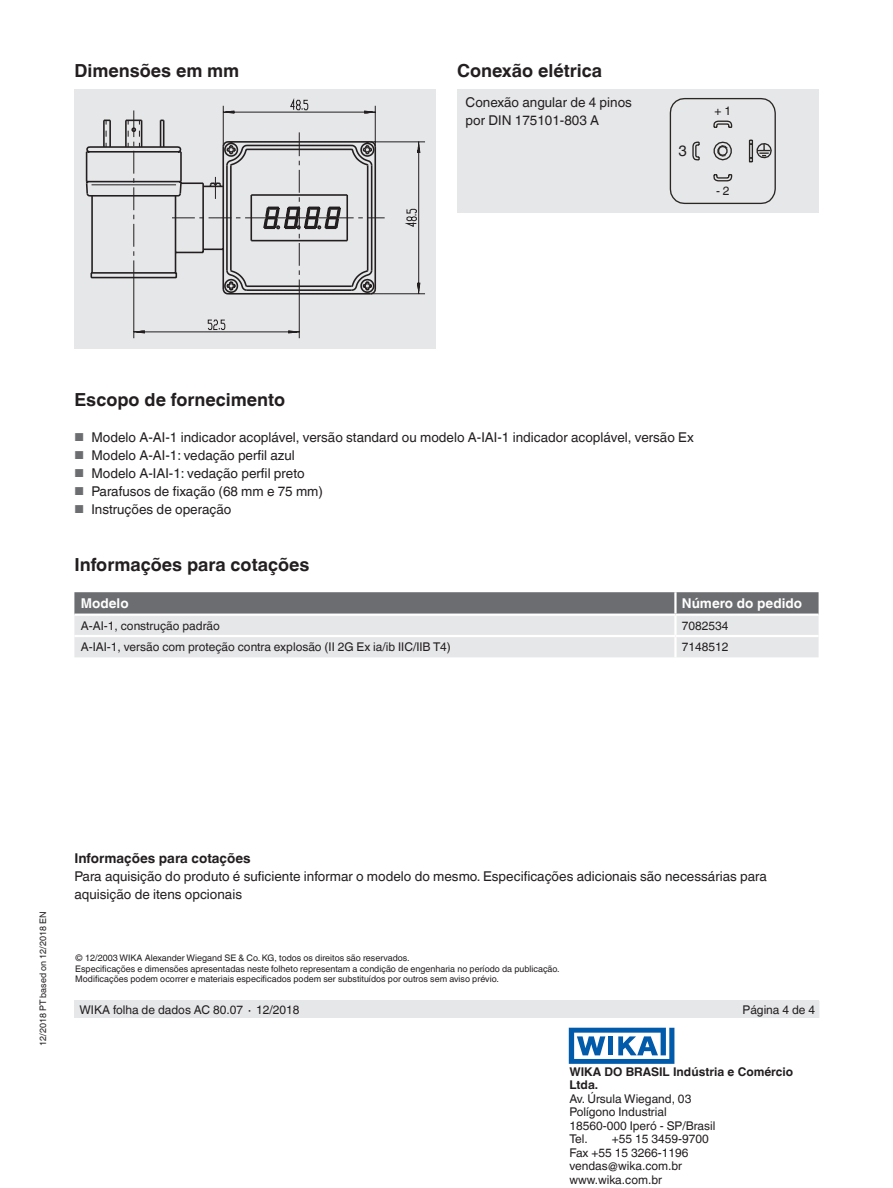
<style>
.page{position:relative;width:893px;height:1188px;background:#fff}
.page>*{position:absolute;margin:0;border:0;box-sizing:border-box;transform-origin:0 0}
.t1{font:700 18px "Helvetica World";color:#231f20}
.t2{font:15px "Helvetica World";color:#231f20}
.t3{font:13.5px/18px "Helvetica World";color:#231f20}
.t4{font:700 13.5px "Helvetica World";color:#231f20}
.t5{font:700 13.5px "Helvetica World";color:#fff}
.t6{font:12px/13.5px "Helvetica World";color:#231f20}
.t7{font:700 12px/13.5px "Helvetica World";color:#231f20}
.t8{font:9px/10.5px "Helvetica World";color:#231f20}
.s1{font-size:11.55px;color:#6c6d70}
</style>
<div class="page">
<div style="left:74px;top:1000px;width:745px;height:18px;background:#e6e7e9"></div>
<svg style="left:569px;top:1028px;width:105px;height:36px"></svg>
<div style="left:457px;top:89px;width:362px;height:124px;background:#e6e7e9"></div>
<div style="left:74px;top:89px;width:362px;height:260px;background:#e6e7e9"></div>
<svg style="left:670px;top:98px;width:106px;height:106px"></svg>
<svg style="left:133px;top:98px;width:292px;height:241px"></svg>
<svg style="left:85px;top:119px;width:292px;height:177px"></svg>
<svg style="left:74px;top:592px;width:745px;height:65px;background:#bbbcbf"></svg>
<hr style="left:674px;top:592px;width:3px;height:22px;background:#fff">
<hr style="left:74px;top:614px;width:601px;height:2px;background:#fff">
<hr style="left:675px;top:614px;width:144px;height:2px;background:#fff">
<hr style="left:674px;top:616px;width:3px;height:19px;background:#fff">
<hr style="left:74px;top:635px;width:601px;height:2px;background:#fff">
<hr style="left:675px;top:635px;width:144px;height:2px;background:#fff">
<hr style="left:674px;top:637px;width:3px;height:20px;background:#fff">
<h1 class="t1" style="left:74px;top:60px;width:166px">Dimensões em mm</h1>
<h1 class="t1" style="left:457px;top:60px;width:147px">Conexão elétrica</h1>
<p class="t3" style="left:466px;top:94px;width:168px">Conexão angular de 4 pinos por DIN 175101-803 A</p>
<p class="t2" style="left:678px;top:142px;width:10px">3</p>
<p class="t6" style="left:715px;top:104px;width:18px">+ 1</p>
<p class="t6" style="left:716px;top:185px;width:15px">- 2</p>
<h1 class="t1" style="left:74px;top:389px;width:212px">Escopo de fornecimento</h1>
<p class="t3" style="left:74px;top:429px;width:621px"><span class="s1">■</span> Modelo A-AI-1 indicador acoplável, versão standard ou modelo A-IAI-1 indicador acoplável, versão Ex</p>
<p class="t3" style="left:74px;top:447px;width:222px"><span class="s1">■</span> Modelo A-AI-1: vedação perfil azul</p>
<p class="t3" style="left:74px;top:465px;width:232px"><span class="s1">■</span> Modelo A-IAI-1: vedação perfil preto</p>
<p class="t3" style="left:74px;top:483px;width:250px"><span class="s1">■</span> Parafusos de fixação (68 mm e 75 mm)</p>
<p class="t3" style="left:74px;top:501px;width:158px"><span class="s1">■</span> Instruções de operação</p>
<h1 class="t1" style="left:74px;top:554px;width:236px">Informações para cotações</h1>
<p class="t5" style="left:81px;top:596px;width:49px">Modelo</p>
<p class="t5" style="left:682px;top:596px;width:122px">Número do pedido</p>
<p class="t6" style="left:81px;top:619px;width:141px">A-AI-1, construção padrão</p>
<p class="t6" style="left:682px;top:619px;width:48px">7082534</p>
<p class="t6" style="left:81px;top:640px;width:372px">A-IAI-1, versão com proteção contra explosão (II 2G Ex ia/ib IIC/IIB T4)</p>
<p class="t6" style="left:682px;top:640px;width:48px">7148512</p>
<p class="t8" style="left:38px;top:1046px;width:136px;rotate:-90deg">12/2018 PT based on 12/2018 EN</p>
<p class="t4" style="left:74px;top:850px;width:178px">Informações para cotações</p>
<p class="t3" style="left:74px;top:867px;width:694px">Para aquisição do produto é suficiente informar o modelo do mesmo. Especificações adicionais são necessárias para aquisição de itens opcionais</p>
<p class="t8" style="left:75px;top:953px;width:486px">© 12/2003 WIKA Alexander Wiegand SE &amp; Co. KG, todos os direitos são reservados.<br>Especificações e dimensões apresentadas neste folheto representam a condição de engenharia no período da publicação.<br>Modificações podem ocorrer e materiais especificados podem ser substituídos por outros sem aviso prévio.</p>
<p class="t6" style="left:80px;top:1003px;width:221px">WIKA folha de dados AC 80.07 ∙ 12/2018</p>
<p class="t6" style="left:743px;top:1003px;width:74px">Página 4 de 4</p>
<p class="t7" style="left:569px;top:1065px;width:225px">WIKA DO BRASIL Indústria e Comércio<br>Ltda.</p>
<p class="t6" style="left:569px;top:1092px;width:148px">Av. Úrsula Wiegand, 03<br>Polígono Industrial<br>18560-000 Iperó - SP/Brasil<br>Tel.</p>
<p class="t6" style="left:569px;top:1132px;width:141px;text-indent:43px">+55 15 3459-9700<br>Fax +55 15 3266-1196 vendas@wika.com.br www.wika.com.br</p>
</div>
